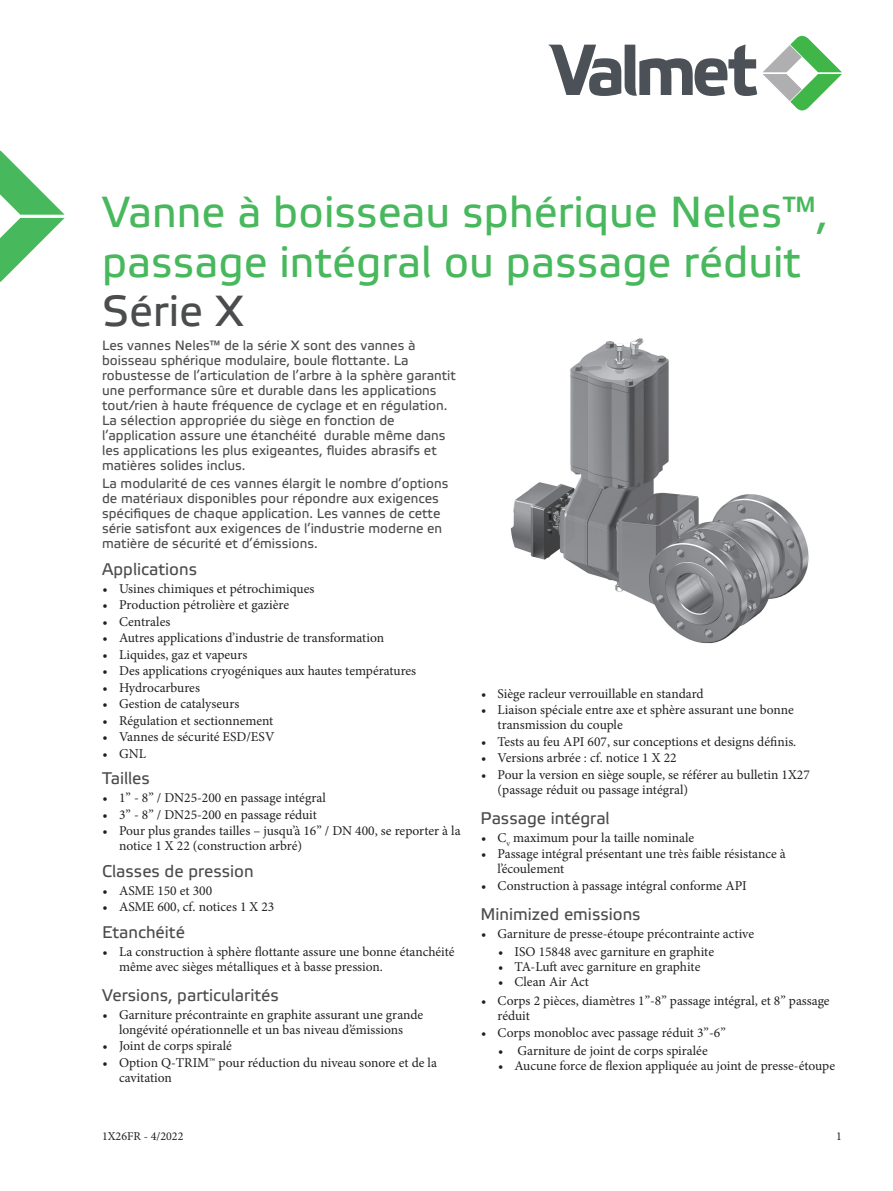
<style>
.page{position:relative;width:893px;height:1191px;background:#fff}
.page>*{position:absolute;margin:0;border:0;box-sizing:border-box;transform-origin:0 0}
.t1{font:43.5px/49.5px "Etelka Text Pro";color:#48b85c}
.t2{font:43.5px "Etelka Text Pro";color:#4b4c4d}
.t3{font:16.8px "Etelka Text Pro";color:#4b4c4d}
.t4{font:13.5px/15px "Minion Pro";color:#231f20}
.t5{font:13.5px/15px "Etelka Text Pro";color:#4b4c4d}
.t6{font:12px "Minion Pro";color:#231f20}
</style>
<div class="page">
<svg style="left:549px;top:45px;width:208px;height:51px"></svg>
<svg style="left:763px;top:35px;width:79px;height:76px"></svg>
<svg style="left:0;top:150px;width:65px;height:132px"></svg>
<img style="left:510px;top:338px;width:299px;height:306px">
<h1 class="t1" style="left:102px;top:190px;width:727px">Vanne à boisseau sphérique Neles™, passage intégral ou passage réduit</h1>
<h1 class="t2" style="left:102px;top:288px;width:143px">Série X</h1>
<p class="t5" style="left:102px;top:338px;width:355px">Les vannes Neles™ de la série X sont des vannes à boisseau sphérique modulaire, boule flottante. La robustesse de l’articulation de l’arbre à la sphère garantit une performance sûre et durable dans les applications tout/rien à haute fréquence de cyclage et en régulation.<br>La sélection appropriée du siège en fonction de l’application assure une étanchéité durable même dans les applications les plus exigeantes, fluides abrasifs et matières solides inclus.</p>
<p class="t5" style="left:102px;top:476px;width:348px">La modularité de ces vannes élargit le nombre d’options de matériaux disponibles pour répondre aux exigences spécifiques de chaque application. Les vannes de cette série satisfont aux exigences de l’industrie moderne en matière de sécurité et d’émissions.</p>
<p class="t3" style="left:102px;top:560px;width:97px">Applications</p>
<p class="t4" style="left:103px;top:581px;width:213px">• Usines chimiques et pétrochimiques</p>
<p class="t4" style="left:103px;top:597px;width:188px">• Production pétrolière et gazière</p>
<p class="t4" style="left:103px;top:614px;width:69px">• Centrales</p>
<p class="t4" style="left:103px;top:630px;width:283px">• Autres applications d’industrie de transformation</p>
<p class="t4" style="left:103px;top:647px;width:146px">• Liquides, gaz et vapeurs</p>
<p class="t4" style="left:103px;top:663px;width:315px">• Des applications cryogéniques aux hautes températures</p>
<p class="t4" style="left:103px;top:680px;width:99px">• Hydrocarbures</p>
<p class="t4" style="left:103px;top:696px;width:138px">• Gestion de catalyseurs</p>
<p class="t4" style="left:103px;top:713px;width:172px">• Régulation et sectionnement</p>
<p class="t4" style="left:103px;top:729px;width:173px">• Vannes de sécurité ESD/ESV</p>
<p class="t4" style="left:103px;top:746px;width:45px">• GNL</p>
<p class="t3" style="left:102px;top:769px;width:49px">Tailles</p>
<p class="t4" style="left:103px;top:790px;width:225px">• 1” - 8” / DN25-200 en passage intégral</p>
<p class="t4" style="left:103px;top:807px;width:216px">• 3” - 8” / DN25-200 en passage réduit</p>
<p class="t4" style="left:119px;top:823px;width:343px;text-indent:-16px">• Pour plus grandes tailles – jusqu’à 16” / DN 400, se reporter à la notice 1 X 22 (construction arbré)</p>
<p class="t3" style="left:102px;top:862px;width:153px">Classes de pression</p>
<p class="t4" style="left:103px;top:883px;width:111px">• ASME 150 et 300</p>
<p class="t4" style="left:103px;top:899px;width:173px">• ASME 600, cf. notices 1 X 23</p>
<p class="t3" style="left:102px;top:923px;width:84px">Etanchéité</p>
<p class="t4" style="left:119px;top:944px;width:337px;text-indent:-16px">• La construction à sphère flottante assure une bonne étanchéité même avec sièges métalliques et à basse pression.</p>
<p class="t3" style="left:102px;top:986px;width:178px">Versions, particularités</p>
<p class="t4" style="left:103px;top:1007px;width:322px;text-align:center">• Garniture précontrainte en graphite assurant une grande longévité opérationnelle et un bas niveau d’émissions</p>
<p class="t4" style="left:103px;top:1038px;width:131px">• Joint de corps spiralé</p>
<p class="t4" style="left:119px;top:1055px;width:319px;text-indent:-16px">• Option Q-TRIM™ pour réduction du niveau sonore et de la cavitation</p>
<p class="t4" style="left:481px;top:686px;width:224px">• Siège racleur verrouillable en standard</p>
<p class="t4" style="left:497px;top:702px;width:298px;text-indent:-16px">• Liaison spéciale entre axe et sphère assurant une bonne transmission du couple</p>
<p class="t4" style="left:481px;top:734px;width:317px">• Tests au feu API 607, sur conceptions et designs définis.</p>
<p class="t4" style="left:481px;top:750px;width:197px">• Versions arbrée : cf. notice 1 X 22</p>
<p class="t4" style="left:497px;top:767px;width:314px;text-indent:-16px">• Pour la version en siège souple, se référer au bulletin 1X27 (passage réduit ou passage intégral)</p>
<p class="t3" style="left:480px;top:809px;width:131px">Passage intégral</p>
<p class="t4" style="left:481px;top:830px;width:215px">• C<sub>v</sub> maximum pour la taille nominale</p>
<p class="t4" style="left:497px;top:846px;width:290px;text-indent:-16px">• Passage intégral présentant une très faible résistance à l’écoulement</p>
<p class="t4" style="left:481px;top:878px;width:267px">• Construction à passage intégral conforme API</p>
<p class="t3" style="left:480px;top:905px;width:162px">Minimized emissions</p>
<p class="t4" style="left:481px;top:926px;width:275px">• Garniture de presse-étoupe précontrainte active</p>
<p class="t4" style="left:498px;top:944px;width:218px">• ISO 15848 avec garniture en graphite</p>
<p class="t4" style="left:498px;top:959px;width:204px">• TA-Luft avec garniture en graphite</p>
<p class="t4" style="left:498px;top:974px;width:92px">• Clean Air Act</p>
<p class="t4" style="left:497px;top:993px;width:334px;text-indent:-16px">• Corps 2 pièces, diamètres 1”-8” passage intégral, et 8” passage réduit</p>
<p class="t4" style="left:481px;top:1024px;width:246px">• Corps monobloc avec passage réduit 3”-6”</p>
<p class="t4" style="left:498px;top:1042px;width:211px">• Garniture de joint de corps spiralée</p>
<p class="t4" style="left:498px;top:1057px;width:339px">• Aucune force de flexion appliquée au joint de presse-étoupe</p>
<p class="t6" style="left:102px;top:1128px;width:83px">1X26FR - 4/2022</p>
<p class="t6" style="left:836px;top:1128px;width:7px">1</p>
</div>
